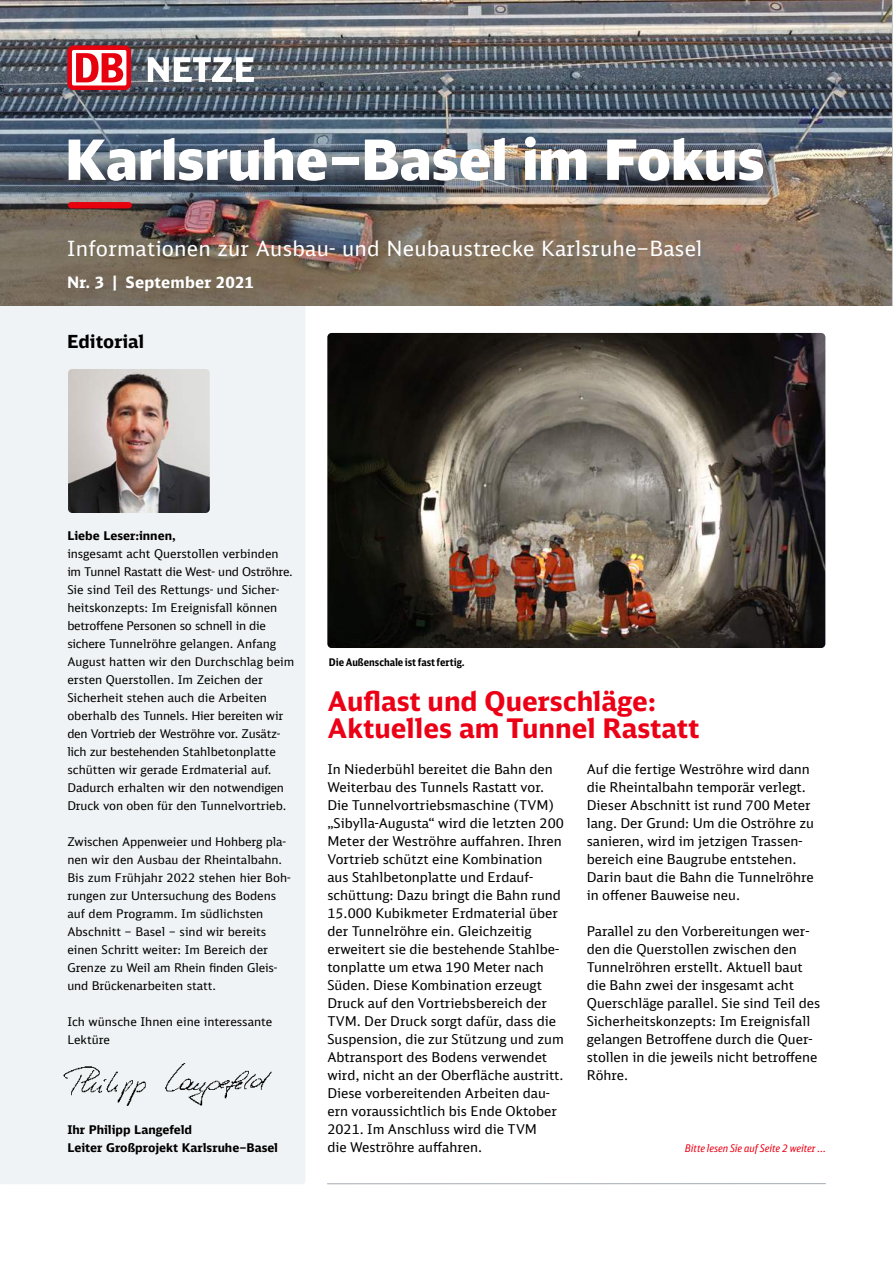
<style>
.page{position:relative;width:893px;height:1263px;background:#fff}
.page>*{position:absolute;margin:0;border:0;box-sizing:border-box;transform-origin:0 0}
.t1{font:900 55.5px "DB Head";color:#fff}
.t2{font:700 27px/27px "DB Sans";color:#ec0016}
.t3{font:21px "DB Sans";letter-spacing:.01em;color:#fff}
.t4{font:700 18px "DB Sans";color:#000}
.t5{font:700 15.75px "DB Sans";letter-spacing:.01em;color:#fff}
.t6{font:13.5px/18px "DB Sans";color:#000}
.t7{font:12px/18px "DB Sans";color:#000}
.t8{font:700 12px/18px "DB Sans";color:#000}
.t9{font:italic 10.5px "DB Sans Cond";color:#ec0016}
.t10{font:700 10.5px "DB Sans Cond";color:#000}
</style>
<div class="page">
<hr style="left:327px;top:1183px;width:498px;height:1px;background:#afb4bb">
<div style="left:0;top:302px;width:305px;height:882px;background:#f0f3f5;border-radius:3px"></div>
<img style="left:0;top:0;width:892px;height:306px">
<img style="left:327px;top:333px;width:498px;height:315px">
<img style="left:63px;top:1063px;width:209px;height:43px">
<img style="left:68px;top:369px;width:142px;height:144px">
<div style="left:68px;top:202px;width:64px;height:6px;background:#e7000e;border-radius:3px"></div>
<svg style="left:148px;top:57px;width:106px;height:25px"></svg>
<svg style="left:67px;top:45px;width:64px;height:45px"></svg>
<div style="left:72px;top:50px;width:54px;height:35px;background:#fff;border-radius:2px"></div>
<svg style="left:76px;top:53px;width:47px;height:29px"></svg>
<h1 class="t1" style="left:65px;top:124px;width:701px">Karlsruhe–Basel im Fokus</h1>
<h3 class="t3" style="left:67px;top:236px;width:636px">Informationen zur Ausbau- und Neubaustrecke Karlsruhe–Basel</h3>
<p class="t5" style="left:67px;top:272px;width:188px">Nr. 3 | September 2021</p>
<h3 class="t4" style="left:67px;top:330px;width:79px">Editorial</h3>
<p class="t8" style="left:67px;top:526px;width:110px">Liebe Leser:innen,</p>
<p class="t7" style="left:67px;top:544px;width:228px">insgesamt acht Querstollen verbinden im Tunnel Rastatt die West- und Oströhre.<br>Sie sind Teil des Rettungs- und Sicher&shy;heitskonzepts: Im Ereignisfall können betrof-fene Personen so schnell in die sichere Tunnelröhre gelangen. Anfang August hatten wir den Durchschlag beim ersten Querstollen. Im Zeichen der Sicherheit stehen auch die Arbeiten oberhalb des Tunnels. Hier bereiten wir den Vortrieb der Weströhre vor. Zusätz&shy;lich zur bestehenden Stahlbetonplatte schütten wir gerade Erdmaterial auf.<br>Dadurch erhalten wir den notwendigen Druck von oben für den Tunnelvortrieb.</p>
<p class="t7" style="left:67px;top:832px;width:224px">Zwischen Appenweier und Hohberg pla-- nen wir den Ausbau der Rheintalbahn.<br>Bis zum Frühjahr 2022 stehen hier Boh&shy;rungen zur Untersuchung des Bodens auf dem Programm. Im südlichsten Abschnitt – Basel – sind wir bereits einen Schritt weiter: Im Bereich der Grenze zu Weil am Rhein finden Gleis&shy;und Brückenarbeiten statt.</p>
<p class="t7" style="left:67px;top:1012px;width:206px">Ich wünsche Ihnen eine interessante<br>Lektüre</p>
<p class="t8" style="left:67px;top:1120px;width:212px">Ihr Philipp Langefeld<br>Leiter Großprojekt Karlsruhe–Basel</p>
<p class="t10" style="left:329px;top:655px;width:137px">Die Außenschale ist fast fertig.</p>
<h2 class="t2" style="left:327px;top:687px;width:374px">Auflast und Querschläge:<br>Aktuelles am Tunnel Rastatt</h2>
<p class="t6" style="left:327px;top:760px;width:238px">In Niederbühl bereitet die Bahn den Weiterbau des Tunnels Rastatt vor.<br>Die Tunnelvortriebsmaschine (TVM) „Sibylla-Augusta“ wird die letzten 200<br>Meter der Weströhre auffahren. Ihren Vortrieb schützt eine Kombination aus Stahlbetonplatte und Erdauf&shy;schüttung: Dazu bringt die Bahn rund 15.000 Kubikmeter Erdmaterial über der Tunnelröhre ein. Gleichzeitig erweitert sie die bestehende Stahlbe&shy;tonplatte um etwa 190 Meter nach Süden. Diese Kombination erzeugt Druck auf den Vortriebsbereich der TVM. Der Druck sorgt dafür, dass die Suspension, die zur Stützung und zum Abtransport des Bodens verwendet wird, nicht an der Oberfläche austritt.<br>Diese vorbereitenden Arbeiten dau&shy;ern voraussichtlich bis Ende Oktober 2021. Im Anschluss wird die TVM<br>die Weströhre auffahren.</p>
<p class="t6" style="left:587px;top:760px;width:229px">Auf die fertige Weströhre wird dann die Rheintalbahn temporär verlegt.<br>Dieser Abschnitt ist rund 700 Meter lang. Der Grund: Um die Oströhre zu sanieren, wird im jetzigen Trassen&shy;bereich eine Baugrube entstehen.<br>Darin baut die Bahn die Tunnelröhre in offener Bauweise neu.</p>
<p class="t6" style="left:587px;top:922px;width:235px">Parallel zu den Vorbereitungen wer&shy;den die Querstollen zwischen den Tunnelröhren erstellt. Aktuell baut die Bahn zwei der insgesamt acht Querschläge parallel. Sie sind Teil des Sicherheitskonzepts: Im Ereignisfall gelangen Betroffene durch die Quer&shy;stollen in die jeweils nicht betroffene Röhre.</p>
<p class="t9" style="left:685px;top:1142px;width:143px">Bitte lesen Sie auf Seite 2 weiter …</p>
</div>
